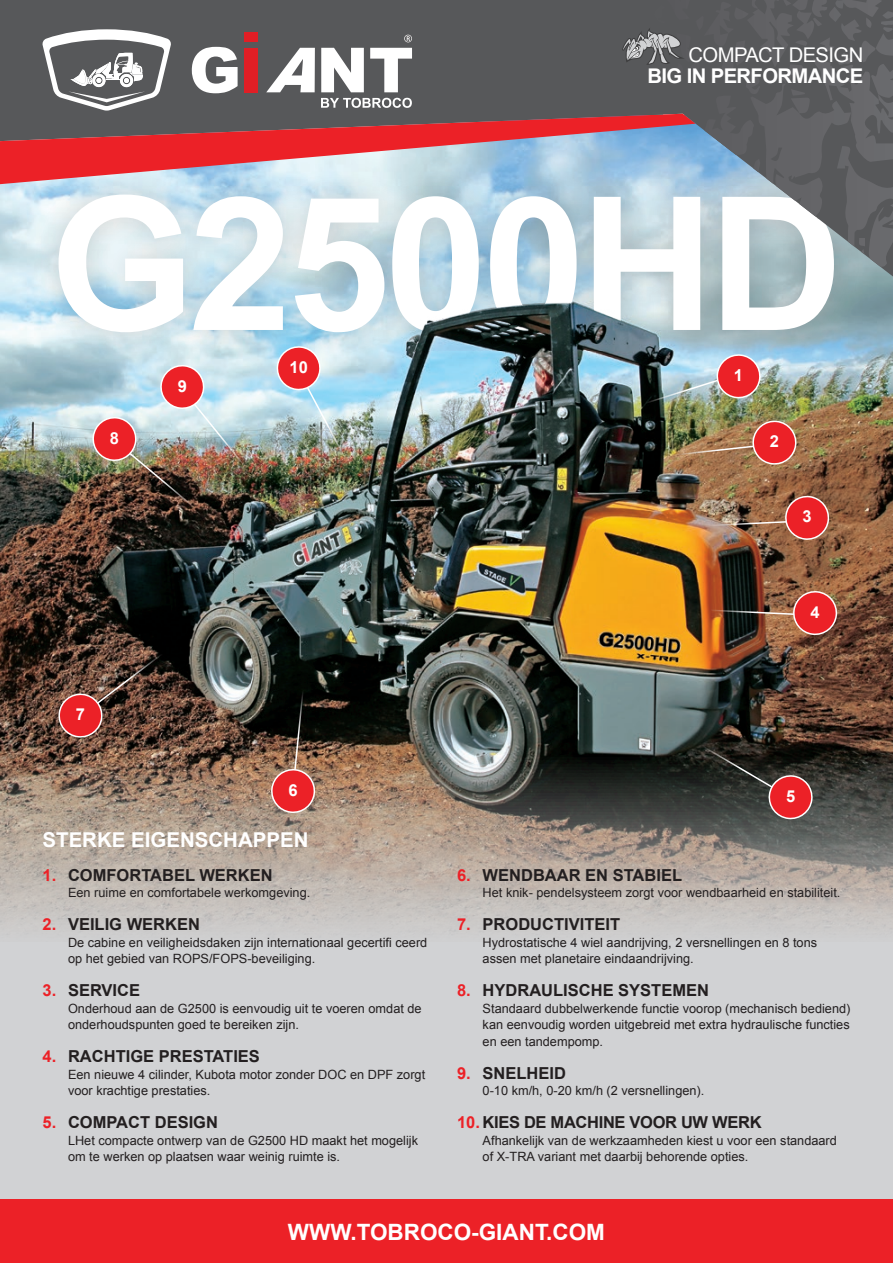
<style>
.page{position:relative;width:893px;height:1263px;background:#fff}
.page>*{position:absolute;margin:0;border:0;box-sizing:border-box;transform-origin:0 0}
.t1{font:700 186px "Arial";letter-spacing:-.03em;color:#fff}
.t2{font:700 22.5px "Arial";color:#fff}
.t3{font:700 20.4px "Arial";color:#fff}
.t4{font:700 20.25px "Arial";letter-spacing:-.03em;color:#fff}
.t5{font:20.25px "Arial";letter-spacing:-.03em;color:#fff}
.t6{font:700 16.5px "Arial";color:#231f20}
.t7{font:700 16.5px "Arial";letter-spacing:-.02em;color:#231f20}
.t8{font:700 16.5px "Arial";color:#fff}
.t9{font:12.75px/16.5px "Arial";color:#231f20}
.s1{color:#ec2127}
</style>
<div class="page">
<div style="left:0;top:116px;width:893px;height:1083px;background:#d1d2d4"></div>
<img style="left:0;top:277px;width:893px;height:658px">
<div style="left:31px;top:166px;width:831px;height:194px;background:#231f20;opacity:.2"></div>
<svg style="left:0;top:0;width:893px;height:277px;background:#889094"></svg>
<svg style="left:0;top:114px;width:622px;height:70px;background:#b95e64"></svg>
<svg style="left:43px;top:29px;width:128px;height:82px"></svg>
<div style="left:244px;top:32px;width:13px;height:10px;background:#e01e25"></div>
<div style="left:244px;top:48px;width:13px;height:44px;background:#e01e25"></div>
<svg style="left:192px;top:47px;width:46px;height:46px"></svg>
<svg style="left:266px;top:48px;width:49px;height:44px"></svg>
<svg style="left:370px;top:48px;width:42px;height:44px"></svg>
<svg style="left:321px;top:48px;width:43px;height:44px"></svg>
<svg style="left:321px;top:98px;width:91px;height:10px"></svg>
<svg style="left:404px;top:35px;width:8px;height:7px"></svg>
<svg style="left:622px;top:0;width:271px;height:267px;background:#757c83"></svg>
<div style="left:0;top:1199px;width:893px;height:64px;background:#ec2127"></div>
<img style="left:643px;top:352px;width:120px;height:53px">
<img style="left:671px;top:418px;width:128px;height:47px">
<img style="left:707px;top:494px;width:124px;height:47px">
<svg style="left:269px;top:687px;width:48px;height:127px;background:#6f3931"></svg>
<svg style="left:56px;top:651px;width:109px;height:87px;background:#724037"></svg>
<img style="left:90px;top:363px;width:157px;height:146px">
<img style="left:275px;top:344px;width:73px;height:117px">
<img style="left:372px;top:116px;width:260px;height:235px">
<img style="left:709px;top:589px;width:130px;height:47px">
<svg style="left:699px;top:743px;width:116px;height:77px;background:#4e322f"></svg>
<h3 class="t5" style="left:689px;top:42px;width:176px">COMPACT DESIGN</h3>
<h3 class="t4" style="left:647px;top:63px;width:217px">BIG IN PERFORMANCE</h3>
<h1 class="t1" style="left:50px;top:142px;width:795px">G2500HD</h1>
<p class="t8" style="left:110px;top:427px;width:11px">8</p>
<p class="t8" style="left:178px;top:375px;width:11px">9</p>
<p class="t8" style="left:289px;top:356px;width:20px">10</p>
<p class="t8" style="left:734px;top:364px;width:11px">1</p>
<p class="t8" style="left:770px;top:430px;width:11px">2</p>
<p class="t8" style="left:802px;top:506px;width:11px">3</p>
<p class="t8" style="left:810px;top:601px;width:11px">4</p>
<p class="t8" style="left:76px;top:703px;width:11px">7</p>
<p class="t8" style="left:288px;top:779px;width:11px">6</p>
<h3 class="t3" style="left:43px;top:826px;width:268px">STERKE EIGENSCHAPPEN</h3>
<p class="t6" style="left:43px;top:864px;width:232px"><span class="s1">1.</span> COMFORTABEL WERKEN</p>
<p class="t9" style="left:68px;top:884px;width:244px">Een ruime en comfortabele werkomgeving.</p>
<p class="t6" style="left:43px;top:913px;width:159px"><span class="s1">2.</span> VEILIG WERKEN</p>
<p class="t9" style="left:68px;top:934px;width:361px">De cabine en veiligheidsdaken zijn internationaal gecertifi ceerd op het gebied van ROPS/FOPS-beveiliging.</p>
<p class="t6" style="left:43px;top:979px;width:99px"><span class="s1">3.</span> SERVICE</p>
<p class="t9" style="left:68px;top:1000px;width:355px">Onderhoud aan de G2500 is eenvoudig uit te voeren omdat de onderhoudspunten goed te bereiken zijn.</p>
<p class="t6" style="left:43px;top:1045px;width:219px"><span class="s1">4.</span> RACHTIGE PRESTATIES</p>
<p class="t9" style="left:68px;top:1066px;width:359px">Een nieuwe 4 cilinder, Kubota motor zonder DOC en DPF zorgt voor krachtige prestaties.</p>
<p class="t6" style="left:43px;top:1111px;width:177px"><span class="s1">5.</span> COMPACT DESIGN</p>
<p class="t9" style="left:68px;top:1132px;width:352px">LHet compacte ontwerp van de G2500 HD maakt het mogelijk om te werken op plaatsen waar weinig ruimte is.</p>
<p class="t8" style="left:786px;top:785px;width:11px">5</p>
<p class="t6" style="left:457px;top:864px;width:227px"><span class="s1">6.</span> WENDBAAR EN STABIEL</p>
<p class="t9" style="left:483px;top:884px;width:359px">Het knik- pendelsysteem zorgt voor wendbaarheid en stabiliteit.</p>
<p class="t6" style="left:457px;top:913px;width:165px"><span class="s1">7.</span> PRODUCTIVITEIT</p>
<p class="t9" style="left:483px;top:934px;width:336px">Hydrostatische 4 wiel aandrijving, 2 versnellingen en 8 tons assen met planetaire eindaandrijving.</p>
<p class="t6" style="left:457px;top:979px;width:253px"><span class="s1">8.</span> HYDRAULISCHE SYSTEMEN</p>
<p class="t9" style="left:483px;top:1000px;width:369px;text-align:justify">Standaard dubbelwerkende functie voorop (mechanisch bediend) kan eenvoudig worden uitgebreid met extra hydraulische functies en een tandempomp.</p>
<p class="t6" style="left:457px;top:1062px;width:110px"><span class="s1">9.</span> SNELHEID</p>
<p class="t9" style="left:483px;top:1082px;width:223px">0-10 km/h, 0-20 km/h (2 versnellingen).</p>
<p class="t7" style="left:457px;top:1111px;width:306px"><span class="s1">10.</span> KIES DE MACHINE VOOR UW WERK</p>
<p class="t9" style="left:483px;top:1132px;width:356px">Afhankelijk van de werkzaamheden kiest u voor een standaard of X-TRA variant met daarbij behorende opties.</p>
<h2 class="t2" style="left:288px;top:1217px;width:319px">WWW.TOBROCO-GIANT.COM</h2>
</div>
